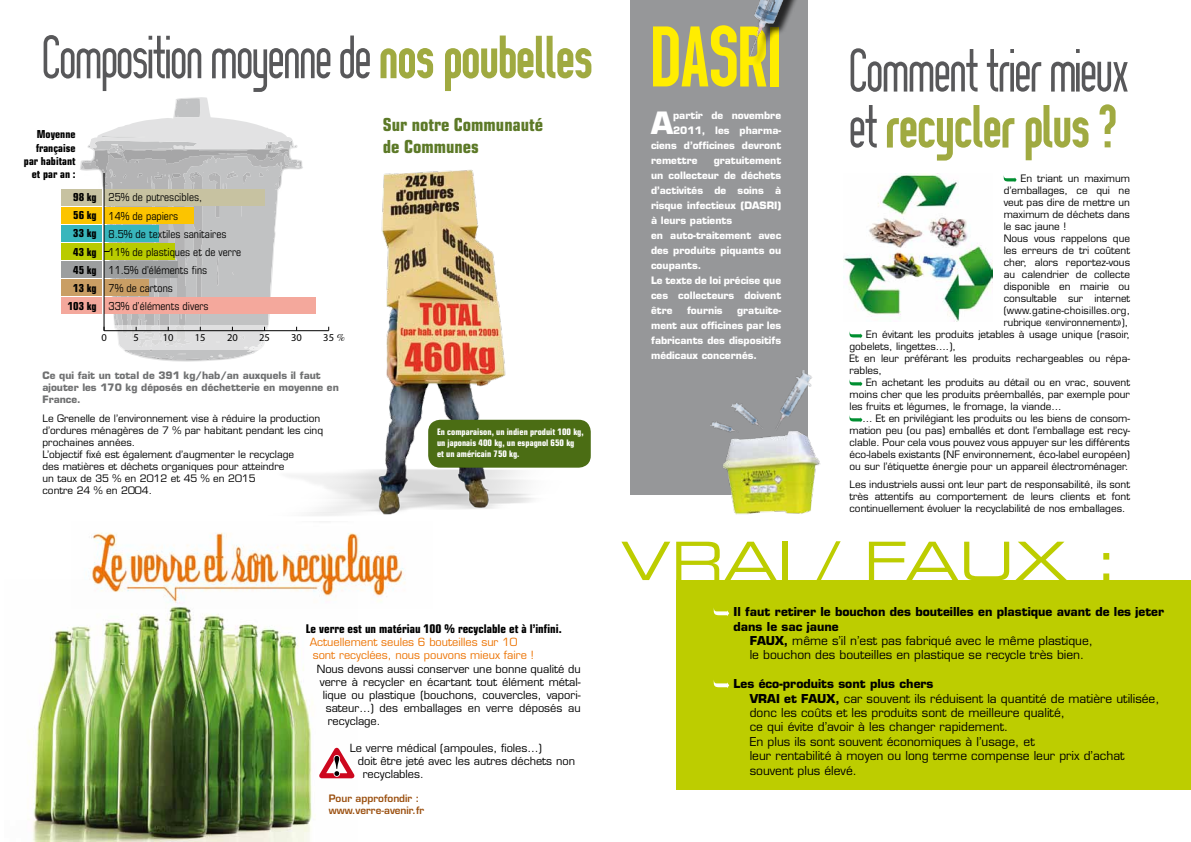
<style>
.page{position:relative;width:1191px;height:842px;background:#fff}
.page>*{position:absolute;margin:0;border:0;box-sizing:border-box;transform-origin:0 0}
.t1{font:700 84.6px "z Prozak";color:#ffed00}
.t2{font:300 60px/56px "z Prozak";color:#58585a}
.t3{font:53px "Eurostile Extended Two";color:#bdcd00}
.t4{font:700 30px "Eurostile";color:#fff}
.t5{font:700 condensed 18px/21.6px "Eurostile";color:#5c7927}
.t6{font:12px/14.4px "Eurostile";color:#000}
.t7{font:700 12px "Eurostile";color:#000}
.t8{font:700 condensed 12px "Eurostile";color:#000}
.t9{font:11px "Eurostile";color:#000}
.t10{font:condensed 11px "Eurostile";color:#000}
.t11{font:11px/13.2px "Eurostile";color:#ec7405}
.t12{font:700 condensed 11px/13.2px "Eurostile";color:#000;text-align:right}
.t13{font:10.5px "Myriad Pro";color:#000}
.t14{font:10px/12px "Eurostile";color:#000}
.t15{font:700 10px/15px "Eurostile";color:#fff}
.t16{font:700 10px/12px "Eurostile";color:#707172}
.t17{font:600 10px/12px "Eurostile";color:#9a4e0d}
.t18{font:10px "Eurostile";letter-spacing:.025em;color:#000}
.t19{font:10px "Eurostile";color:#000;scale:.96 1}
.t20{font:700 condensed 9px/10.8px "Eurostile";color:#fff}
.s1{font-weight:700;color:#a0aa41}
.s2{font-weight:700}
.s3{font-family:"Times";font-size:10px}
</style>
<div class="page">
<div style="left:676px;top:580px;width:515px;height:210px;background:#bdcd00"></div>
<div style="left:630px;top:0;width:178px;height:494px;background:#969799"></div>
<img style="left:718px;top:436px;width:103px;height:79px">
<svg style="left:1003px;top:175px;width:13px;height:7px"></svg>
<svg style="left:849px;top:331px;width:13px;height:7px"></svg>
<svg style="left:849px;top:379px;width:13px;height:7px"></svg>
<svg style="left:849px;top:415px;width:13px;height:7px"></svg>
<svg style="left:713px;top:608px;width:16px;height:8px"></svg>
<svg style="left:713px;top:680px;width:16px;height:8px"></svg>
<img style="left:29px;top:608px;width:284px;height:234px">
<img style="left:844px;top:173px;width:148px;height:149px">
<div style="left:752px;top:0;width:68px;height:67px;background:#000;opacity:.75"></div>
<img style="left:750px;top:0;width:70px;height:58px">
<img style="left:777px;top:370px;width:35px;height:66px">
<img style="left:731px;top:403px;width:32px;height:26px">
<img style="left:710px;top:414px;width:29px;height:23px">
<svg style="left:76px;top:97px;width:222px;height:264px"></svg>
<div style="left:61px;top:298px;width:40px;height:16px;background:#f4a89c"></div>
<div style="left:61px;top:280px;width:40px;height:16px;background:#c99e64"></div>
<div style="left:61px;top:261px;width:40px;height:17px;background:#9c9e9f"></div>
<div style="left:61px;top:243px;width:40px;height:17px;background:#b9cb00"></div>
<div style="left:61px;top:225px;width:40px;height:17px;background:#38b6bc"></div>
<div style="left:61px;top:207px;width:40px;height:16px;background:#fcc400"></div>
<div style="left:61px;top:189px;width:40px;height:16px;background:#c7c2a1"></div>
<img style="left:257px;top:151px;width:324px;height:365px">
<div style="left:428px;top:420px;width:163px;height:48px;background:#4b6d14;border-radius:12px"></div>
<img style="left:89px;top:532px;width:316px;height:76px">
<svg style="left:319px;top:747px;width:36px;height:32px"></svg>
<h2 class="t2" style="left:43px;top:30px;width:551px">Composition moyenne de <span class="s1">nos poubelles</span></h2>
<p class="t12" style="left:24px;top:128px;width:53px">Moyenne française par habitant et par an :</p>
<p class="t10" style="left:73px;top:191px;width:131px"><span class="s2">98 kg</span> 25% de putrescibles,</p>
<p class="t10" style="left:73px;top:209px;width:106px"><span class="s2">56 kg</span> 14% de papiers</p>
<p class="t10" style="left:73px;top:227px;width:155px"><span class="s2">33 kg</span> 8.5% de textiles sanitaires</p>
<p class="t10" style="left:73px;top:245px;width:169px"><span class="s2">43 kg</span> 11% de plastiques et de verre</p>
<p class="t10" style="left:73px;top:263px;width:135px"><span class="s2">45 kg</span> 11.5% d’éléments fins</p>
<p class="t10" style="left:73px;top:282px;width:101px"><span class="s2">13 kg</span> 7% de cartons</p>
<p class="t10" style="left:68px;top:300px;width:142px"><span class="s2">103 kg</span> 33% d’éléments divers</p>
<p class="t13" style="left:101px;top:331px;width:7px">0</p>
<p class="t13" style="left:133px;top:331px;width:7px">5</p>
<p class="t13" style="left:163px;top:331px;width:12px">10</p>
<p class="t13" style="left:195px;top:331px;width:12px">15</p>
<p class="t13" style="left:227px;top:331px;width:12px">20</p>
<p class="t13" style="left:259px;top:331px;width:12px">25</p>
<p class="t13" style="left:291px;top:331px;width:12px">30</p>
<p class="t13" style="left:323px;top:331px;width:23px">35 <span class="s3">%</span></p>
<p class="t16" style="left:43px;top:370px;width:298px">Ce qui fait un total de 391 kg/hab/an auxquels il faut ajouter les 170 kg déposés en déchetterie en moyenne en<br>France.</p>
<p class="t14" style="left:43px;top:412px;width:282px">Le Grenelle de l’environnement vise à réduire la production d’ordures ménagères de 7 % par habitant pendant les cinq prochaines années.<br>L’objectif fixé est également d’augmenter le recyclage<br>des matières et déchets organiques pour atteindre<br>un taux de 35 % en 2012 et 45 % en 2015<br>contre 24 % en 2004.</p>
<h3 class="t5" style="left:383px;top:114px;width:162px">Sur notre Communauté de Communes</h3>
<p class="t20" style="left:437px;top:426px;width:148px">En comparaison, un indien produit 100 kg, un japonais 400 kg, un espagnol 650 kg et un américain 750 kg.</p>
<p class="t8" style="left:306px;top:621px;width:257px">Le verre est un matériau 100 % recyclable et à l’infini.</p>
<p class="t11" style="left:310px;top:636px;width:225px">Actuellement seules 6 bouteilles sur 10 sont recyclées, nous pouvons mieux faire !</p>
<p class="t9" style="left:317px;top:662px;width:265px">Nous devons aussi conserver une bonne qualité du</p>
<p class="t9" style="left:320px;top:675px;width:262px">verre à recycler en écartant tout élément métal-</p>
<p class="t9" style="left:323px;top:688px;width:259px">lique ou plastique (bouchons, couvercles, vapori-</p>
<p class="t9" style="left:326px;top:701px;width:256px">sateur…) des emballages en verre déposés au</p>
<p class="t9" style="left:328px;top:715px;width:54px">recyclage.</p>
<p class="t9" style="left:350px;top:741px;width:194px">Le verre médical (ampoules, fioles…)</p>
<p class="t9" style="left:358px;top:754px;width:219px">doit être jeté avec les autres déchets non</p>
<p class="t9" style="left:363px;top:767px;width:63px">recyclables.</p>
<p class="t17" style="left:329px;top:792px;width:97px">Pour approfondir : www.verre-avenir.fr</p>
<h1 class="t1" style="left:651px;top:8px;width:131px">DASRI</h1>
<h3 class="t4" style="left:651px;top:105px;width:23px">A</h3>
<p class="t15" style="left:673px;top:108px;width:110px">partir de novembre</p>
<p class="t15" style="left:673px;top:123px;width:110px">2011, les pharma-</p>
<p class="t15" style="left:651px;top:138px;width:132px">ciens d’officines devront</p>
<p class="t15" style="left:651px;top:153px;width:48px">remettre</p>
<p class="t15" style="left:651px;top:153px;width:132px;text-indent:63px">gratuitement un collecteur de déchets d’activités de soins à risque infectieux (DASRI) à leurs patients<br>en auto-traitement avec des produits piquants ou coupants.<br>Le texte de loi précise que ces collecteurs doivent être</p>
<p class="t15" style="left:687px;top:303px;width:37px">fournis</p>
<p class="t15" style="left:651px;top:303px;width:132px;text-align:justify;text-indent:86px">gratuite&shy;ment aux officines par les fabricants des dispositifs médicaux concernés.</p>
<h2 class="t2" style="left:849px;top:43px;width:281px">Comment trier mieux et <span class="s1">recycler plus ?</span></h2>
<p class="t14" style="left:1020px;top:173px;width:111px">En triant un maximum</p>
<p class="t14" style="left:1003px;top:185px;width:128px">d’emballages, ce qui ne</p>
<p class="t14" style="left:1003px;top:197px;width:128px">veut pas dire de mettre un</p>
<p class="t14" style="left:1003px;top:209px;width:128px">maximum de déchets dans</p>
<p class="t14" style="left:1003px;top:221px;width:64px">le sac jaune !</p>
<p class="t14" style="left:1003px;top:233px;width:128px">Nous vous rappelons que</p>
<p class="t14" style="left:1003px;top:245px;width:128px">les erreurs de tri coûtent</p>
<p class="t14" style="left:1003px;top:257px;width:128px">cher, alors reportez-vous</p>
<p class="t14" style="left:1003px;top:269px;width:128px">au calendrier de collecte</p>
<p class="t14" style="left:1003px;top:281px;width:128px">disponible en mairie ou</p>
<p class="t14" style="left:1003px;top:293px;width:128px">consultable sur internet</p>
<p class="t18" style="left:1003px;top:305px;width:128px">(www.gatine-choisilles.org,</p>
<p class="t19" style="left:1003px;top:317px;width:131px">rubrique «environnement»),</p>
<p class="t14" style="left:866px;top:329px;width:265px">En évitant les produits jetables à usage unique (rasoir,</p>
<p class="t14" style="left:849px;top:341px;width:108px">gobelets, lingettes….),</p>
<p class="t14" style="left:849px;top:353px;width:282px">Et en leur préférant les produits rechargeables ou répa-</p>
<p class="t14" style="left:849px;top:365px;width:34px">rables,</p>
<p class="t14" style="left:866px;top:377px;width:265px">En achetant les produits au détail ou en vrac, souvent</p>
<p class="t14" style="left:849px;top:389px;width:282px">moins cher que les produits préemballés, par exemple pour</p>
<p class="t14" style="left:849px;top:401px;width:213px">les fruits et légumes, le fromage, la viande…</p>
<p class="t14" style="left:862px;top:413px;width:269px">… Et en privilégiant les produits ou les biens de consom-</p>
<p class="t14" style="left:849px;top:425px;width:282px">mation peu (ou pas) emballés et dont l’emballage est recy-</p>
<p class="t14" style="left:849px;top:437px;width:282px">clable. Pour cela vous pouvez vous appuyer sur les différents</p>
<p class="t14" style="left:849px;top:449px;width:282px">éco-labels existants (NF environnement, éco-label européen)</p>
<p class="t14" style="left:849px;top:461px;width:281px">ou sur l’étiquette énergie pour un appareil électroménager.</p>
<p class="t14" style="left:849px;top:479px;width:282px;text-align:justify">Les industriels aussi ont leur part de responsabilité, ils sont très attentifs au comportement de leurs clients et font continuellement évoluer la recyclabilité de nos emballages.</p>
<h3 class="t3" style="left:620px;top:525px;width:500px">VRAI / FAUX :</h3>
<p class="t7" style="left:733px;top:604px;width:432px">Il faut retirer le bouchon des bouteilles en plastique avant de les jeter</p>
<p class="t7" style="left:733px;top:619px;width:107px">dans le sac jaune</p>
<p class="t6" style="left:749px;top:633px;width:345px"><span class="s2">FAUX,</span> même s’il n’est pas fabriqué avec le même plastique,</p>
<p class="t6" style="left:749px;top:648px;width:336px">le bouchon des bouteilles en plastique se recycle très bien.</p>
<p class="t6" style="left:749px;top:677px;width:411px;text-indent:-16px"><span class="s2">Les éco-produits sont plus chers<br>VRAI et FAUX,</span> car souvent ils réduisent la quantité de matière utilisée, donc les coûts et les produits sont de meilleure qualité,<br>ce qui évite d’avoir à les changer rapidement.<br>En plus ils sont souvent économiques à l’usage, et<br>leur rentabilité à moyen ou long terme compense leur prix d’achat souvent plus élevé.</p>
</div>
